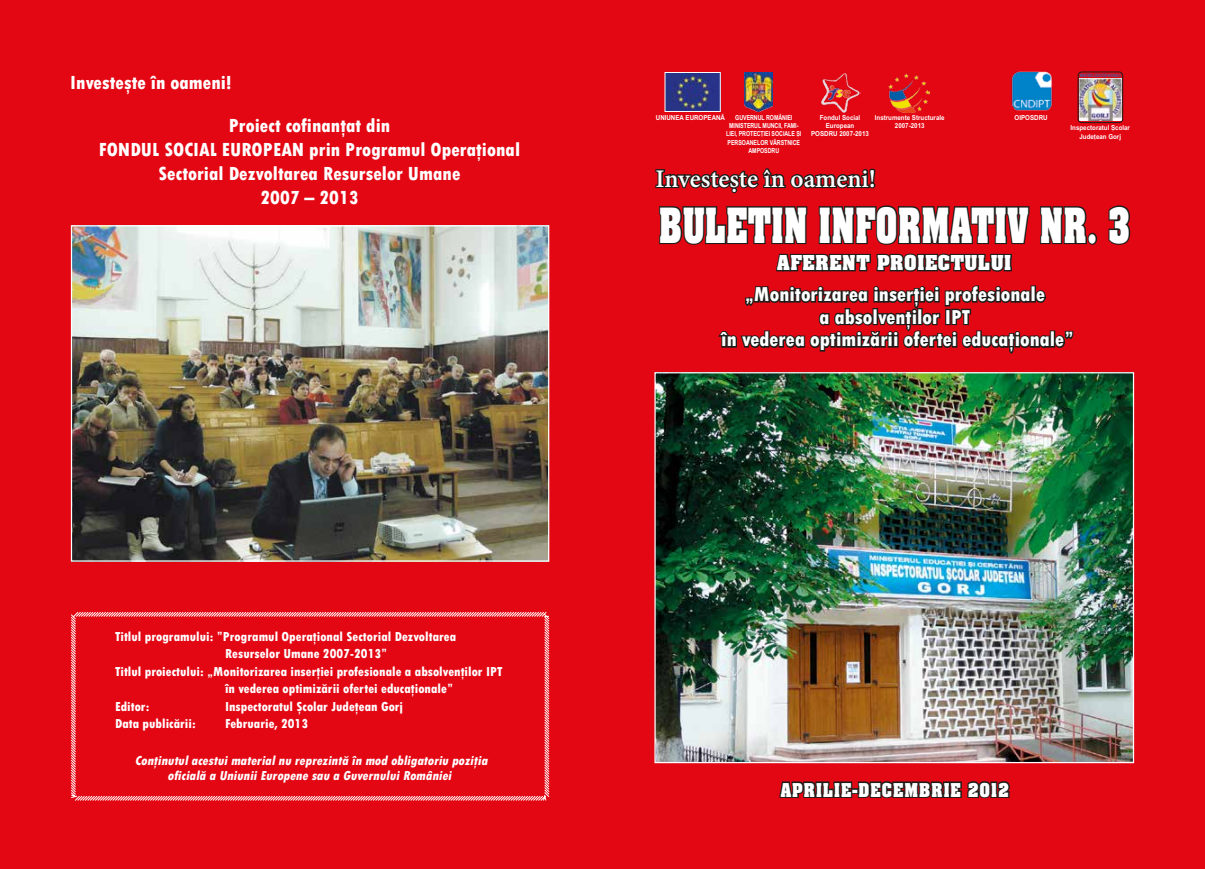
<style>
.page{position:relative;width:1205px;height:869px;background:#fff}
.page>*{position:absolute;margin:0;border:0;box-sizing:border-box;transform-origin:0 0}
.t1{font:41.25px "Aachen ROM";letter-spacing:.02em;color:#fff;scale:.73 1}
.t2{font:700 27.5px "Adobe Devanagari";letter-spacing:-.005em;color:#fff}
.t3{font:21.25px/22.5px "Tw Cen MT Cond Extra Bold ROM";color:#fff;text-align:center}
.t4{font:20px/24px "Tw Cen MT Cond Extra Bold ROM";color:#fff}
.t5{font:17.5px "Aachen ROM";letter-spacing:.035em;color:#fff}
.t6{font:16.25px "Aachen ROM";letter-spacing:.075em;color:#fff;scale:.9 1}
.t7{font:13.75px "Tw Cen MT Cond Extra Bold ROM";color:#fff}
.t8{font:italic 13.75px/14.4px "Tw Cen MT Cond Extra Bold ROM";color:#fff;text-align:center}
.t9{font:700 6.88px/8.2px "Arial ROM";color:#fff;text-align:center;scale:.9 1}
.t10{font:700 6.88px/8.2px "Arial ROM";color:#fff;text-align:center;scale:.78 1}
.t11{font:700 4.62px "Arial ROM";color:#2b6db5;scale:.5 1}
</style>
<div class="page">
<div style="left:0;top:0;width:1205px;height:868px;background:#e30613"></div>
<svg style="left:71px;top:612px;width:479px;height:189px"></svg>
<div style="left:1087px;top:233px;width:10px;height:12px;border:2px solid #1d1d1b;border-radius:50%"></div>
<svg style="left:1108px;top:205px;width:23px;height:40px"></svg>
<svg style="left:655px;top:168px;width:433px;height:186px"></svg>
<img style="left:73px;top:227px;width:474px;height:332px">
<div style="left:71px;top:225px;width:478px;height:336px;border:1px solid #fff"></div>
<img style="left:656px;top:374px;width:476px;height:386px">
<svg style="left:778px;top:751px;width:233px;height:48px"></svg>
<img style="left:667px;top:74px;width:51px;height:36px">
<div style="left:665px;top:72px;width:55px;height:40px;border:1px solid #fff"></div>
<img style="left:744px;top:73px;width:28px;height:39px">
<img style="left:821px;top:73px;width:39px;height:39px">
<img style="left:888px;top:73px;width:42px;height:39px">
<img style="left:1011px;top:71px;width:42px;height:40px">
<img style="left:1080px;top:79px;width:41px;height:42px">
<div style="left:1078px;top:72px;width:45px;height:51px;border:1px solid #1d1d1b;border-radius:4px"></div>
<h3 class="t4" style="left:229px;top:60px;width:163px;line-height:43.4px;text-indent:-158px">Investeşte în oameni!<br>Proiect cofinanţat din</h3>
<h3 class="t4" style="left:99px;top:137px;width:423px;text-align:center">FONDUL SOCIAL EUROPEAN prin Programul Operaţional<br>Sectorial Dezvoltarea Resurselor Umane<br>2007 – 2013</h3>
<p class="t7" style="left:115px;top:628px;width:343px">Titlul programului: ”Programul Operaţional Sectorial Dezvoltarea</p>
<p class="t7" style="left:225px;top:646px;width:164px">Resurselor Umane 2007-2013”</p>
<p class="t7" style="left:115px;top:663px;width:389px">Titlul proiectului: „Monitorizarea inserţiei profesionale a absolvenţilor IPT</p>
<p class="t7" style="left:225px;top:681px;width:229px">în vederea optimizării ofertei educaţionale”</p>
<p class="t7" style="left:115px;top:698px;width:36px">Editor:</p>
<p class="t7" style="left:225px;top:698px;width:180px">Inspectoratul Şcolar Judeþean Gorj</p>
<p class="t7" style="left:115px;top:716px;width:82px">Data publicării:</p>
<p class="t7" style="left:225px;top:716px;width:85px">Februarie, 2013</p>
<p class="t8" style="left:135px;top:753px;width:357px">Conţinutulacestuimaterialnu reprezintă în mod obligatoriu poziţia oficială a UniuniiEuropene sau a GuvernuluiRomâniei</p>
<p class="t9" style="left:656px;top:113px;width:78px">UNIUNEA EUROPEANĂ</p>
<p class="t10" style="left:726px;top:113px;width:98px">GUVERNUL ROMÂNIEI<br>MINISTERUL MUNCII, FAMI-<br>LIEI, PROTECȚIEI SOCIALE ȘI<br>PERSOANELOR VÂRSTNICE<br>AMPOSDRU</p>
<p class="t9" style="left:811px;top:113px;width:66px">Fondul Social<br>European<br>POSDRU 2007-2013</p>
<p class="t9" style="left:875px;top:113px;width:79px">Instrumente Structurale<br>2007-2013</p>
<p class="t9" style="left:1014px;top:113px;width:38px">OIPOSDRU</p>
<h2 class="t2" style="left:656px;top:163px;width:222px">Investeṣte în oameni!</h2>
<p class="t11" style="left:1080px;top:73px;width:83px">MINISTERUL EDUCAȚIEI NAȚIONALE</p>
<p class="t9" style="left:1070px;top:124px;width:68px">Inspectoratul Școlar<br>Județean Gorj</p>
<h1 class="t1" style="left:659px;top:195px;width:645px">BULETIN INFORMATIV NR. 3</h1>
<p class="t5" style="left:777px;top:250px;width:235px">AFERENT PROIECTULUI</p>
<h3 class="t3" style="left:721px;top:283px;width:354px">„Monitorizarea inserţiei profesionale<br>a absolvenţilor IPT<br>în vederea optimizării ofertei educaţionale”</h3>
<p class="t6" style="left:781px;top:777px;width:255px">APRILIE-DECEMBRIE 2012</p>
</div>
